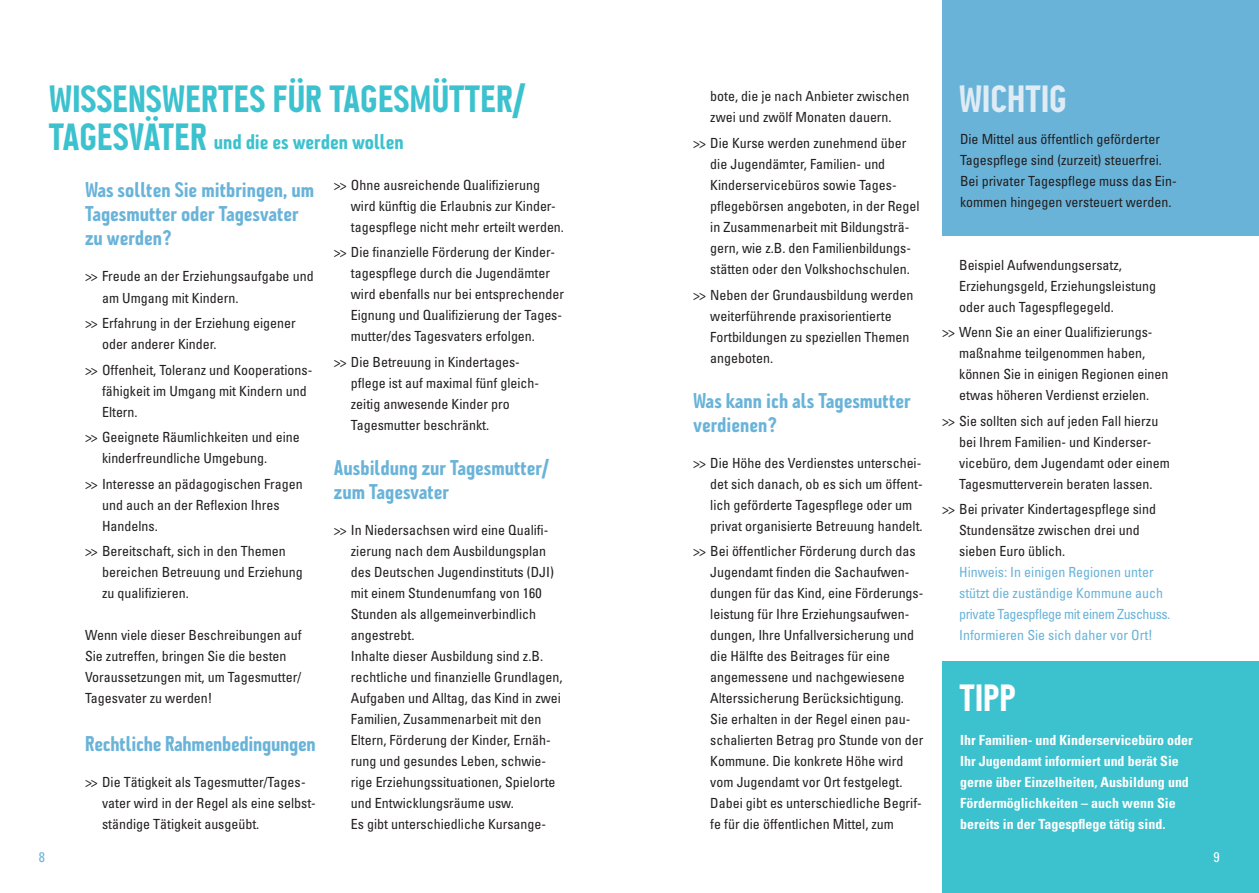
<style>
.page{position:relative;width:1259px;height:893px;background:#fff}
.page>*{position:absolute;margin:0;border:0;box-sizing:border-box;transform-origin:0 0}
.t1{font:700 48px/37.5px "Tivoli OT";color:#3cc1ce}
.t2{font:700 48px "Tivoli OT";color:#dfecf5}
.t3{font:700 48px "Tivoli OT";color:#fff}
.t4{font:700 27px/24px "Tivoli OT";color:#69b3d9}
.t5{font:700 27px "Tivoli OT";color:#3cc1ce}
.t6{font:condensed 13.95px/21px "Univers";color:#231f20}
.t7{font:700 condensed 13.95px/21px "Univers";color:#fff}
.t8{font:condensed 13.95px/21px "Univers";color:#69b3d9}
.t9{font:condensed 13.95px "Univers";color:#fff}
</style>
<div class="page">
<div style="left:941px;top:0;width:318px;height:235px;background:#69b3d9"></div>
<div style="left:941px;top:661px;width:318px;height:232px;background:#3cc1ce"></div>
<h1 class="t1" style="left:49px;top:77px;width:477px">WISSENSWERTES FÜR TAGESMÜTTER/<br>TAGESVÄTER</h1>
<h1 class="t2" style="left:958px;top:68px;width:110px">WICHTIG</h1>
<p class="t6" style="left:710px;top:87px;width:201px">bote, die je nach Anbieter zwischen zwei und zwölf Monaten dauern.</p>
<p class="t6" style="left:710px;top:134px;width:211px;text-indent:-17px">&gt;&gt; Die Kurse werden zunehmend über die Jugendämter, Familien- und Kinderservicebüros sowie Tages&shy;pflegebörsen angeboten, in der Regel in Zusammenarbeit mit Bildungsträ&shy;gern, wie z.B. den Familienbildungs&shy;stätten oder den Volkshochschulen.</p>
<p class="t6" style="left:710px;top:285px;width:205px;text-indent:-17px">&gt;&gt; Neben der Grundausbildung werden weiterführende praxisorientierte<br>Fortbildungen zu speziellen Themen angeboten.</p>
<h2 class="t4" style="left:693px;top:386px;width:219px">Was kann ich als Tagesmutter verdienen?</h2>
<p class="t6" style="left:710px;top:453px;width:214px;text-indent:-17px">&gt;&gt; Die Höhe des Verdienstes unterschei&shy;det sich danach, ob es sich um öffent&shy;lich geförderte Tagespflege oder um privat organisierte Betreuung handelt.</p>
<p class="t6" style="left:710px;top:542px;width:215px;text-indent:-17px">&gt;&gt; Bei öffentlicher Förderung durch das Jugendamt finden die Sachaufwen&shy;dungen für das Kind, eine Förderungs&shy;leistung für Ihre Erziehungsaufwen&shy;dungen, Ihre Unfallversicherung und die Hälfte des Beitrages für eine angemessene und nachgewiesene Alterssicherung Berücksichtigung.<br>Sie erhalten in der Regel einen pau&shy;schalierten Betrag pro Stunde von der Kommune. Die konkrete Höhe wird vom Jugendamt vor Ort festgelegt.<br>Dabei gibt es unterschiedliche Begrif&shy;fe für die öffentlichen Mittel, zum</p>
<p class="t6" style="left:960px;top:130px;width:218px">Die Mittel aus öffentlich geförderter Tagespflege sind (zurzeit) steuerfrei.<br>Bei privater Tagespflege muss das Ein&shy;kommen hingegen versteuert werden.</p>
<h2 class="t5" style="left:214px;top:124px;width:192px">und die es werden wollen</h2>
<p class="t6" style="left:351px;top:175px;width:215px;text-indent:-17px">&gt;&gt; Ohne ausreichende Qualifizierung wird künftig die Erlaubnis zur Kinder&shy;tagespflege nicht mehr erteilt werden.</p>
<p class="t6" style="left:351px;top:243px;width:215px;text-indent:-17px">&gt;&gt; Die finanzielle Förderung der Kinder&shy;tagespflege durch die Jugendämter wird ebenfalls nur bei entsprechender Eignung und Qualifizierung der Tages&shy;mutter/des Tagesvaters erfolgen.</p>
<p class="t6" style="left:351px;top:352px;width:190px;text-indent:-17px">&gt;&gt; Die Betreuung in Kindertages&shy;pflege ist auf maximal fünf gleich&shy;zeitig anwesende Kinder pro<br>Tagesmutter beschränkt.</p>
<h2 class="t4" style="left:334px;top:453px;width:216px">Ausbildung zur Tagesmutter/ zum Tagesvater</h2>
<p class="t6" style="left:351px;top:520px;width:213px;text-indent:-17px">&gt;&gt; In Niedersachsen wird eine Qualifi&shy;zierung nach dem Ausbildungsplan des Deutschen Jugendinstituts (DJI) mit einem Stundenumfang von 160<br>Stunden als allgemeinverbindlich angestrebt.<br>Inhalte dieser Ausbildung sind z.B. rechtliche und finanzielle Grundlagen, Aufgaben und Alltag, das Kind in zwei Familien, Zusammenarbeit mit den Eltern, Förderung der Kinder, Ernäh&shy;rung und gesundes Leben, schwie&shy;rige Erziehungssituationen, Spielorte und Entwicklungsräume usw.<br>Es gibt unterschiedliche Kursange-</p>
<h2 class="t4" style="left:85px;top:176px;width:230px">Was sollten Sie mitbringen, um<br>Tagesmutter oder Tagesvater zu werden?</h2>
<p class="t6" style="left:102px;top:267px;width:213px;text-indent:-17px">&gt;&gt; Freude an der Erziehungsaufgabe und am Umgang mit Kindern.</p>
<p class="t6" style="left:102px;top:314px;width:195px;text-indent:-17px">&gt;&gt; Erfahrung in der Erziehung eigener oder anderer Kinder.</p>
<p class="t6" style="left:102px;top:360px;width:212px;text-indent:-17px">&gt;&gt; Offenheit, Toleranz und Kooperations&shy;fähigkeit im Umgang mit Kindern und<br>Eltern.</p>
<p class="t6" style="left:102px;top:428px;width:199px;text-indent:-17px">&gt;&gt; Geeignete Räumlichkeiten und eine kinderfreundliche Umgebung.</p>
<p class="t6" style="left:102px;top:474px;width:202px;text-indent:-17px">&gt;&gt; Interesse an pädagogischen Fragen und auch an der Reflexion Ihres<br>Handelns.</p>
<p class="t6" style="left:102px;top:542px;width:202px;text-indent:-17px">&gt;&gt; Bereitschaft, sich in den Themen bereichen Betreuung und Erziehung zu qualifizieren.</p>
<p class="t6" style="left:85px;top:626px;width:218px">Wenn viele dieser Beschreibungen auf Sie zutreffen, bringen Sie die besten Voraussetzungen mit, um Tagesmutter/ Tagesvater zu werden!</p>
<h2 class="t4" style="left:85px;top:730px;width:232px">Rechtliche Rahmenbedingungen</h2>
<p class="t6" style="left:102px;top:773px;width:215px;text-indent:-17px">&gt;&gt; Die Tätigkeit als Tagesmutter/Tages - vater wird in der Regel als eine selbst&shy;ständige Tätigkeit ausgeübt.</p>
<p class="t6" style="left:959px;top:255px;width:198px">Beispiel Aufwendungsersatz,<br>Erziehungsgeld, Erziehungsleistung oder auch Tagespflegegeld.</p>
<p class="t6" style="left:959px;top:323px;width:211px;text-indent:-17px">&gt;&gt; Wenn Sie an einer Qualifizierungs&shy;maßnahme teilgenommen haben, können Sie in einigen Regionen einen etwas höheren Verdienst erzielen.</p>
<p class="t6" style="left:959px;top:411px;width:212px;text-indent:-17px">&gt;&gt; Sie sollten sich auf jeden Fall hierzu bei Ihrem Familien- und Kinderser&shy;vicebüro, dem Jugendamt oder einem Tagesmutterverein beraten lassen.</p>
<p class="t6" style="left:959px;top:500px;width:198px;text-indent:-17px">&gt;&gt; Bei privater Kindertagespflege sind<br>Stundensätze zwischen drei und sieben Euro üblich.</p>
<p class="t8" style="left:959px;top:563px;width:213px">Hinweis: In einigen Regionen unter stützt die zuständige Kommune auch private Tagespflege mit einem Zuschuss.<br>Informieren Sie sich daher vor Ort!</p>
<h1 class="t3" style="left:959px;top:666px;width:58px">TIPP</h1>
<p class="t7" style="left:960px;top:730px;width:234px">Ihr Familien- und Kinderservicebüro oder Ihr Jugendamt informiert und berät Sie gerne über Einzelheiten, Ausbildung und Fördermöglichkeiten – auch wenn Sie bereits in der Tagespflege tätig sind.</p>
<p class="t8" style="left:39px;top:847px;width:8px">8</p>
<p class="t9" style="left:1213px;top:851px;width:8px">9</p>
</div>
